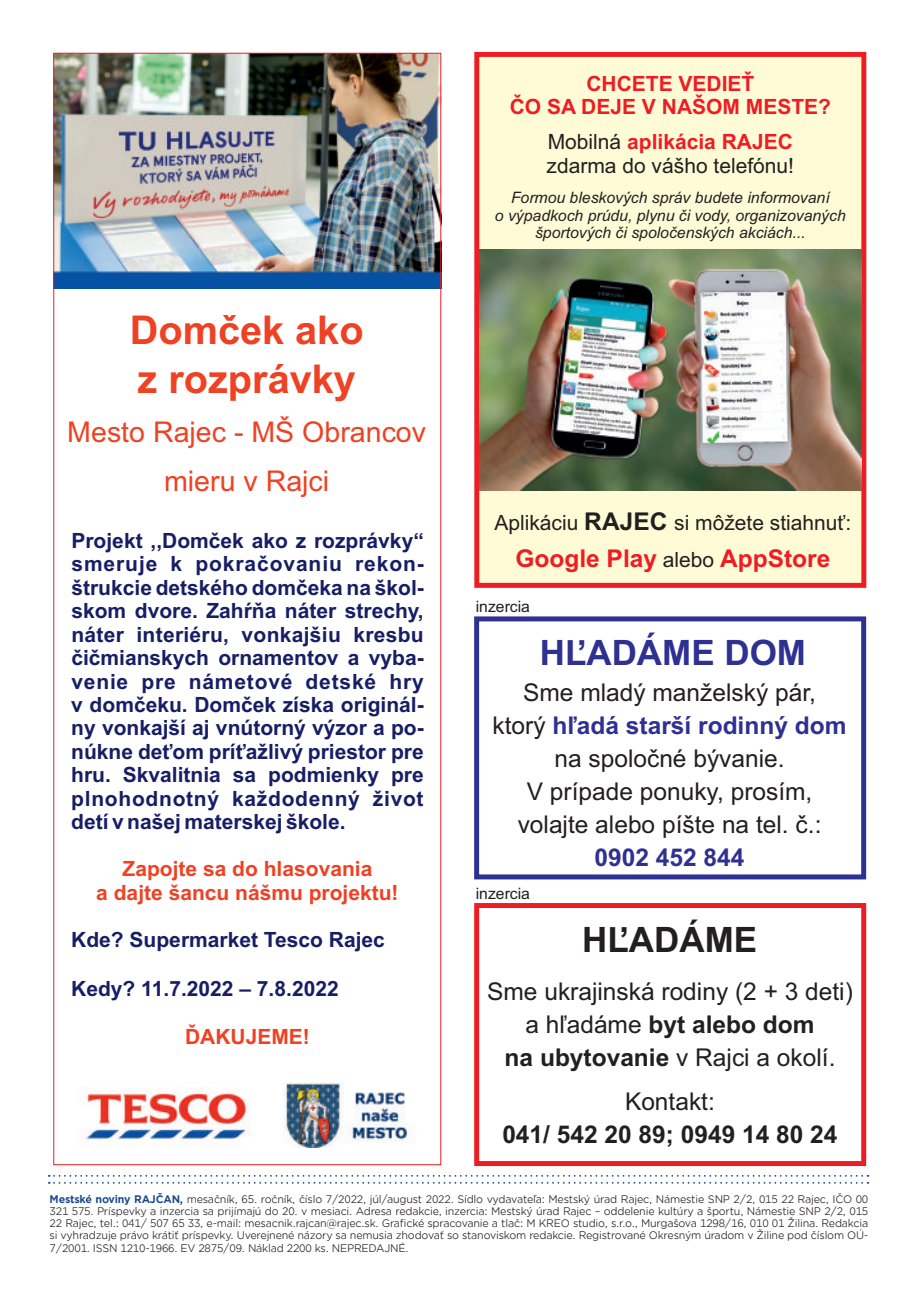
<style>
.page{position:relative;width:918px;height:1305px;background:#fff}
.page>*{position:absolute;margin:0;border:0;box-sizing:border-box;transform-origin:0 0}
.t1{font:700 39.73px/48.8px "Arial";color:#ef4123}
.t2{font:700 35px "Arial";color:#2e3092}
.t3{font:700 35px "Arial";color:#231f20}
.t4{font:28.53px/48.8px "Arial";color:#ef4123;text-align:center}
.t5{font:24.5px/33.1px "Arial";color:#231f20;text-align:center}
.t6{font:700 24.5px/33.1px "Arial";color:#231f20;text-align:center}
.t7{font:700 24.5px "Arial";color:#ee1d23}
.t8{font:700 21px/23.4px "Arial";color:#171e64;text-align:justify}
.t9{font:21px/23.4px "Arial";color:#231f20}
.t10{font:700 21px/23.4px "Arial";color:#ef4123;text-align:center}
.t11{font:700 21px/23.4px "Arial";color:#ee1d23;text-align:center}
.t12{font:italic 15.75px/17.7px "Arial";color:#231f20;text-align:center}
.t13{font:15.75px "Arial";color:#231f20}
.t14{font:10.5px/12.2px "Gotham Office";letter-spacing:-.02em;color:#231f20;text-align:justify}
.s1{font-weight:700;color:#ee1d23}
.s2{font-weight:700;font-size:24.5px}
.s3{font-weight:700;color:#2e3092}
.s4{font-weight:700}
.s5{font-weight:400}
.s6{font-weight:700;color:#18498b}
</style>
<div class="page">
<svg style="left:49px;top:1182px;width:819px;height:1px"></svg>
<svg style="left:49px;top:1175px;width:819px;height:1px"></svg>
<div style="left:477px;top:54px;width:387px;height:531px;background:#fffbd6"></div>
<div style="left:474px;top:52px;width:392px;height:536px;border:5px solid #ee1d23"></div>
<img style="left:479px;top:249px;width:382px;height:242px">
<div style="left:474px;top:616px;width:392px;height:263px;border:5px solid #2e3092"></div>
<div style="left:474px;top:903px;width:392px;height:263px;border:5px solid #ee1d23"></div>
<img style="left:86px;top:1088px;width:165px;height:52px">
<img style="left:55px;top:55px;width:384px;height:233px">
<img style="left:283px;top:1082px;width:125px;height:65px">
<p class="t1" style="left:130px;top:306px;width:235px">Domček ako z rozprávky</p>
<p class="t4" style="left:67px;top:407px;width:360px">Mesto Rajec - MŠ Obrancov mieru v Rajci</p>
<p class="t8" style="left:71px;top:529px;width:354px">Projekt ,,Domček ako z rozprávky“ smeruje k pokračovaniu rekon&shy;štrukcie detského domčeka na škol&shy;skom dvore. Zahŕňa náter strechy, náter interiéru, vonkajšiu kresbu čičmianskych ornamentov a vyba&shy;venie pre námetové detské hry v domčeku. Domček získa originál&shy;ny vonkajší aj vnútorný výzor a po&shy;núkne deťom príťažlivý priestor pre hru. Skvalitnia sa podmienky pre plnohodnotný každodenný život detí v našej materskej škole.</p>
<p class="t10" style="left:96px;top:857px;width:304px">Zapojte sa do hlasovania<br>a dajte šancu nášmu projektu!</p>
<p class="t8" style="left:71px;top:928px;width:315px">Kde? Supermarket Tesco Rajec</p>
<p class="t8" style="left:71px;top:977px;width:269px">Kedy? 11.7.2022 – 7.8.2022</p>
<p class="t10" style="left:185px;top:1025px;width:126px">ĎAKUJEME!</p>
<p class="t11" style="left:510px;top:72px;width:323px">CHCETE VEDIEŤ<br>ČO SA DEJE V NAŠOM MESTE?</p>
<p class="t9" style="left:546px;top:130px;width:249px">Mobilná <span class="s1">aplikácia RAJEC </span>zdarma do vášho telefónu!</p>
<p class="t12" style="left:495px;top:189px;width:352px">Formou bleskových správ budete informovaní<br>o výpadkoch prúdu, plynu či vody, organizovaných športových či spoločenských akciách...</p>
<p class="t9" style="left:494px;top:511px;width:358px">Aplikáciu <span class="s2">RAJEC</span> si môžete stiahnuť:</p>
<p class="t7" style="left:515px;top:541px;width:143px">Google Play</p>
<p class="t7" style="left:720px;top:541px;width:112px">AppStore</p>
<p class="t9" style="left:663px;top:548px;width:53px">alebo</p>
<p class="t13" style="left:476px;top:596px;width:56px">inzercia</p>
<p class="t2" style="left:540px;top:628px;width:268px">HĽADÁME DOM</p>
<p class="t5" style="left:492px;top:675px;width:355px">Sme mladý manželský pár,<br>ktorý <span class="s3">hľadá starší rodinný dom </span>na spoločné bývanie.<br>V prípade ponuky, prosím, volajte alebo píšte na tel. č.:<br><span class="s3">0902 452 844</span></p>
<p class="t13" style="left:476px;top:882px;width:56px">inzercia</p>
<p class="t3" style="left:582px;top:914px;width:176px">HĽADÁME</p>
<p class="t5" style="left:487px;top:974px;width:367px">Sme ukrajinská rodiny (2 + 3 deti) a hľadáme <span class="s4">byt alebo dom<br>na ubytovanie</span> v Rajci a okolí.</p>
<p class="t6" style="left:502px;top:1085px;width:337px"><span class="s5">Kontakt:<br></span>041/ 542 20 89; 0949 14 80 24</p>
<p class="t14" style="left:50px;top:1192px;width:820px"><span class="s6">Mestské noviny RAJČAN,</span> mesačník, 65. ročník, číslo 7/2022, júl/august 2022. Sídlo vydavateľa: Mestský úrad Rajec, Námestie SNP 2/2, 015 22 Rajec, IČO 00<br>321 575. Príspevky a inzercia sa prijímajú do 20. v mesiaci. Adresa redakcie, inzercia: Mestský úrad Rajec – oddelenie kultúry a športu, Námestie SNP 2/2, 015<br>22 Rajec, tel.: 041/ 507 65 33, e-mail: mesacnik.rajcan@rajec.sk. Grafické spracovanie a tlač: M KREO studio, s.r.o., Murgašova 1298/16, 010 01 Žilina. Redakcia si vyhradzuje právo krátiť príspevky. Uverejnené názory sa nemusia zhodovať so stanoviskom redakcie. Registrované Okresným úradom v Žiline pod číslom OÚ-7/2001. ISSN 1210-1966. EV 2875/09. Náklad 2200 ks. NEPREDAJNÉ.</p>
</div>
